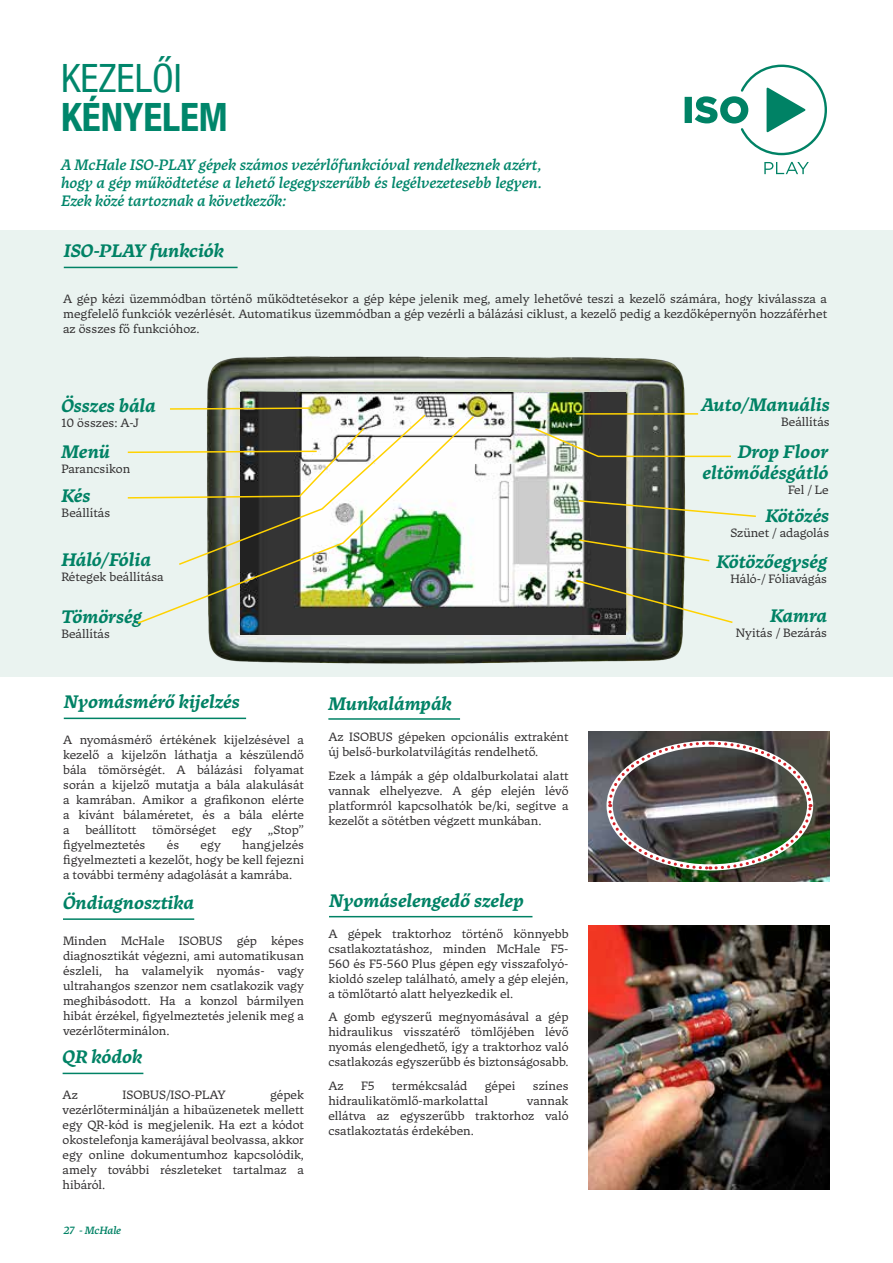
<style>
.page{position:relative;width:893px;height:1263px;background:#fff}
.page>*{position:absolute;margin:0;border:0;box-sizing:border-box;transform-origin:0 0}
.t1{font:700 condensed 39px "Helvetica Neue LT Com";color:#00866b}
.t2{font:condensed 39px "Helvetica Neue LT Com";color:#00866b}
.t3{font:italic 700 18px/21px "Tuna";color:#008265;text-align:right}
.t4{font:italic 500 15px/18px "Tuna";color:#00866b;text-align:justify}
.t5{font:12px/15px "Tuna";color:#333132;text-align:justify}
.t6{font:italic 500 10.5px "Tuna";letter-spacing:-.01em;color:#008265}
</style>
<div class="page">
<div style="left:0;top:231px;width:893px;height:446px;background:#eaf3f0"></div>
<img style="left:207px;top:356px;width:479px;height:308px">
<hr style="left:64px;top:267px;width:174px;height:1px;background:#008265">
<hr style="left:64px;top:718px;width:182px;height:1px;background:#008265">
<hr style="left:63px;top:918px;width:131px;height:2px;background:#008265">
<hr style="left:63px;top:1073px;width:80px;height:1px;background:#008265">
<svg style="left:685px;top:65px;width:142px;height:109px"></svg>
<img style="left:241px;top:392px;width:385px;height:243px">
<img style="left:534px;top:427px;width:197px;height:31px">
<hr style="left:576px;top:413px;width:122px;height:2px;background:#ffd200">
<svg style="left:577px;top:538px;width:133px;height:24px"></svg>
<svg style="left:574px;top:579px;width:159px;height:45px"></svg>
<svg style="left:577px;top:499px;width:179px;height:19px"></svg>
<img style="left:137px;top:414px;width:339px;height:211px">
<hr style="left:329px;top:916px;width:203px;height:1px;background:#008265">
<img style="left:589px;top:926px;width:240px;height:263px">
<svg style="left:127px;top:407px;width:300px;height:159px"></svg>
<hr style="left:328px;top:718px;width:132px;height:2px;background:#008265">
<img style="left:588px;top:731px;width:241px;height:150px">
<img style="left:606px;top:740px;width:207px;height:131px">
<h1 class="t2" style="left:61px;top:56px;width:122px">KEZELŐI</h1>
<h1 class="t1" style="left:61px;top:94px;width:168px">KÉNYELEM</h1>
<p class="t4" style="left:61px;top:155px;width:483px">A McHale ISO-PLAY gépek számos vezérlőfunkcióval rendelkeznek azért, hogy a gép működtetése a lehető legegyszerűbb és legélvezetesebb legyen.<br>Ezek közé tartoznak a következők:</p>
<h2 class="t3" style="left:64px;top:240px;width:162px">ISO-PLAY funkciók</h2>
<p class="t5" style="left:63px;top:292px;width:765px">A gép kézi üzemmódban történő működtetésekor a gép képe jelenik meg, amely lehetővé teszi a kezelő számára, hogy kiválassza a megfelelő funkciók vezérlését. Automatikus üzemmódban a gép vezérli a bálázási ciklust, a kezelő pedig a kezdőképernyőn hozzáférhet az összes fő funkcióhoz.</p>
<h2 class="t3" style="left:61px;top:395px;width:96px">Összes bála</h2>
<p class="t5" style="left:61px;top:415px;width:79px">10 összes: A-J</p>
<h2 class="t3" style="left:61px;top:441px;width:50px">Menü</h2>
<p class="t5" style="left:61px;top:461px;width:70px">Parancsikon</p>
<h2 class="t3" style="left:62px;top:485px;width:30px">Kés</h2>
<p class="t5" style="left:62px;top:505px;width:50px">Beállítás</p>
<h2 class="t3" style="left:61px;top:549px;width:91px">Háló/Fólia</h2>
<p class="t5" style="left:61px;top:569px;width:104px">Rétegek beállítása</p>
<h2 class="t3" style="left:61px;top:606px;width:82px">Tömörség</h2>
<p class="t5" style="left:61px;top:626px;width:50px">Beállítás</p>
<h2 class="t3" style="left:64px;top:691px;width:178px">Nyomásmérő kijelzés</h2>
<p class="t5" style="left:63px;top:732px;width:242px">A nyomásmérő értékének kijelzésével a kezelő a kijelzőn láthatja a készülendő bála tömörségét. A bálázási folyamat során a kijelző mutatja a bála alakulását a kamrában. Amikor a grafikonon elérte a kívánt bálaméretet, és a bála elérte a</p>
<p class="t5" style="left:85px;top:822px;width:53px">beállított</p>
<p class="t5" style="left:152px;top:822px;width:65px">tömörséget</p>
<p class="t5" style="left:232px;top:822px;width:22px">egy</p>
<p class="t5" style="left:268px;top:822px;width:38px">„Stop”</p>
<p class="t5" style="left:63px;top:837px;width:84px">figyelmeztetés</p>
<p class="t5" style="left:167px;top:837px;width:14px">és</p>
<p class="t5" style="left:201px;top:837px;width:22px">egy</p>
<p class="t5" style="left:63px;top:837px;width:242px;text-indent:179px">hangjelzés figyelmezteti a kezelőt, hogy be kell fejezni a további termény adagolását a kamrába.</p>
<h2 class="t3" style="left:63px;top:892px;width:133px">Öndiagnosztika</h2>
<p class="t5" style="left:63px;top:933px;width:242px">Minden McHale ISOBUS gép képes diagnosztikát végezni, ami automatikusan észleli, ha valamelyik nyomás- vagy ultrahangos szenzor nem csatlakozik vagy meghibásodott. Ha a konzol bármilyen hibát érzékel, figyelmeztetés jelenik meg a vezérlőterminálon.</p>
<h2 class="t3" style="left:63px;top:1046px;width:81px">QR kódok</h2>
<p class="t5" style="left:63px;top:1087px;width:243px;text-indent:208px">gépek vezérlőterminálján a hibaüzenetek mellett egy QR-kód is megjelenik. Ha ezt a kódot okostelefonja kamerájával beolvassa, akkor egy online dokumentumhoz kapcsolódik, amely további részleteket tartalmaz a hibáról.</p>
<p class="t5" style="left:63px;top:1087px;width:17px">Az</p>
<p class="t5" style="left:122px;top:1087px;width:105px">ISOBUS/ISO-PLAY</p>
<p class="t6" style="left:64px;top:1223px;width:59px">27 - McHale</p>
<h2 class="t3" style="left:328px;top:693px;width:125px">Munkalámpák</h2>
<p class="t5" style="left:328px;top:729px;width:242px">Az ISOBUS gépeken opcionális extraként új belső-burkolatvilágítás rendelhető.</p>
<p class="t5" style="left:328px;top:768px;width:242px">Ezek a lámpák a gép oldalburkolatai alatt vannak elhelyezve. A gép elején lévő platformról kapcsolhatók be/ki, segítve a kezelőt a sötétben végzett munkában.</p>
<h2 class="t3" style="left:329px;top:890px;width:196px">Nyomáselengedő szelep</h2>
<p class="t5" style="left:328px;top:926px;width:242px">A gépek traktorhoz történő könnyebb csatlakoztatáshoz, minden McHale F5- 560 és F5-560 Plus gépen egy visszafolyó&shy;kioldó szelep található, amely a gép elején, a tömlőtartó alatt helyezkedik el.</p>
<p class="t5" style="left:328px;top:1009px;width:242px">A gomb egyszerű megnyomásával a gép hidraulikus visszatérő tömlőjében lévő nyomás elengedhető, így a traktorhoz való csatlakozás egyszerűbb és biztonságosabb.</p>
<p class="t5" style="left:328px;top:1078px;width:17px">Az</p>
<p class="t5" style="left:361px;top:1078px;width:15px">F5</p>
<p class="t5" style="left:392px;top:1078px;width:77px">termékcsalád</p>
<p class="t5" style="left:485px;top:1078px;width:32px">gépei</p>
<p class="t5" style="left:533px;top:1078px;width:37px">színes</p>
<p class="t5" style="left:328px;top:1093px;width:161px">hidraulikatömlő-markolattal</p>
<p class="t5" style="left:328px;top:1093px;width:242px;text-indent:198px">vannak ellátva az egyszerűbb traktorhoz való csatlakoztatás érdekében.</p>
<h2 class="t3" style="left:701px;top:394px;width:130px">Auto/Manuális</h2>
<p class="t5" style="left:781px;top:415px;width:50px">Beállítás</p>
<h2 class="t3" style="left:702px;top:441px;width:128px">Drop Floor eltömődésgátló</h2>
<p class="t5" style="left:788px;top:482px;width:42px">Fel / Le</p>
<h2 class="t3" style="left:765px;top:505px;width:65px">Kötözés</h2>
<p class="t5" style="left:730px;top:525px;width:100px">Szünet / adagolás</p>
<h2 class="t3" style="left:716px;top:551px;width:112px">Kötözőegység</h2>
<p class="t5" style="left:730px;top:572px;width:98px">Háló-/ Fóliavágás</p>
<h2 class="t3" style="left:770px;top:605px;width:58px">Kamra</h2>
<p class="t5" style="left:736px;top:626px;width:93px">Nyitás / Bezárás</p>
</div>
